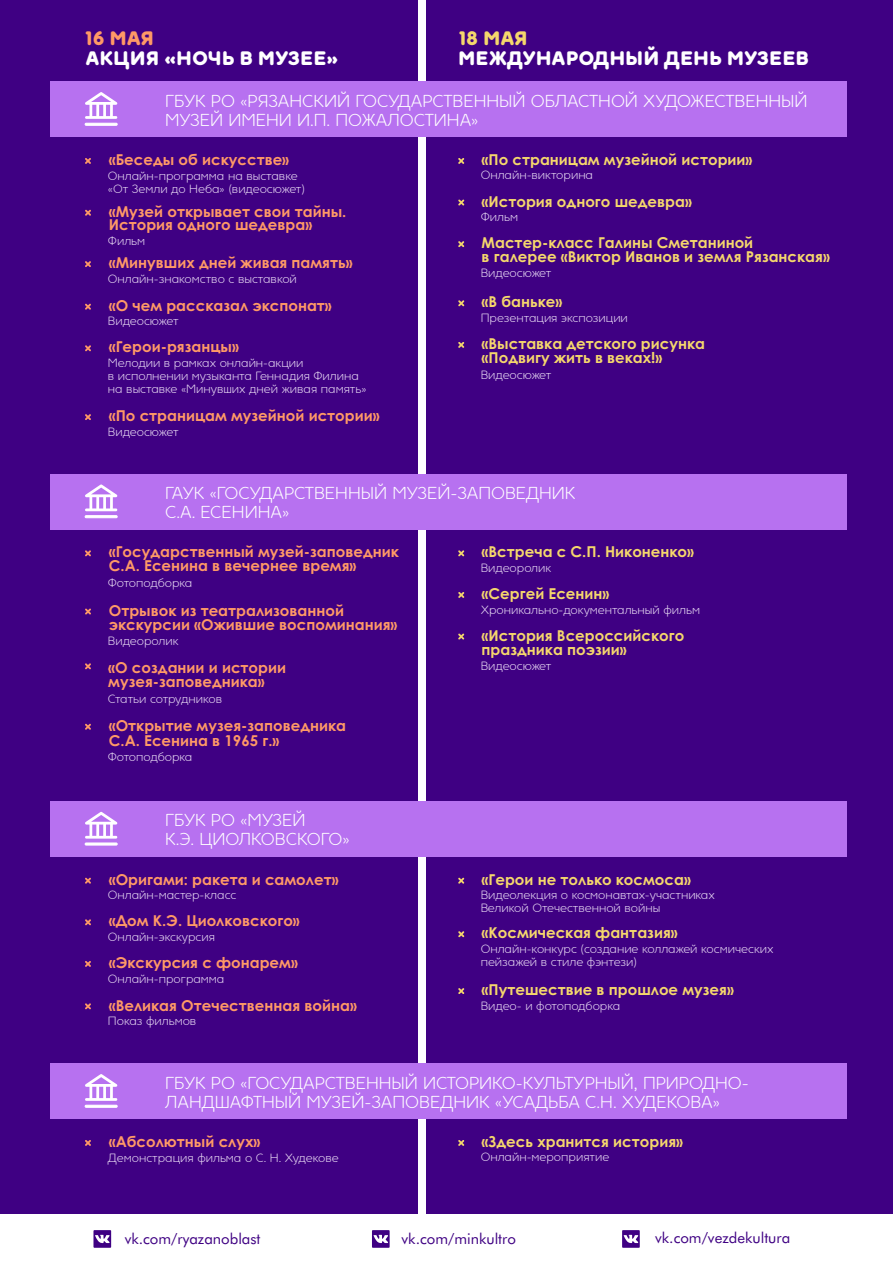
<style>
.page{position:relative;width:893px;height:1263px;background:#fff}
.page>*{position:absolute;margin:0;border:0;box-sizing:border-box;transform-origin:0 0}
.t1{font:900 19.5px "Ultima Pro";color:#fff}
.t2{font:900 19.5px "Ultima Pro";color:#f96}
.t3{font:900 19.5px "Ultima Pro";color:#f5d76c}
.t4{font:17.25px/19px "Ultima Pro Lt";color:#fff}
.t5{font:700 15px/14.1px "Century Gothic";color:#f96}
.t6{font:700 15px/14.1px "Century Gothic";color:#f5d76c}
.t7{font:15px "Futura Bk BT Rusbyme";color:#3f0083}
.t8{font:12px/13.2px "Ultima Pro Lt";color:#e6d7f2}
</style>
<div class="page">
<div style="left:0;top:0;width:417px;height:1213px;background:#3f0083"></div>
<div style="left:427px;top:0;width:466px;height:1213px;background:#3f0083"></div>
<div style="left:50px;top:81px;width:796px;height:56px;background:#b771f0"></div>
<svg style="left:85px;top:92px;width:32px;height:27px"></svg>
<div style="left:85px;top:123px;width:33px;height:3px;background:#fff;border:1px solid #fff"></div>
<svg style="left:85px;top:158px;width:6px;height:6px"></svg>
<svg style="left:85px;top:210px;width:6px;height:6px"></svg>
<svg style="left:85px;top:261px;width:6px;height:6px"></svg>
<svg style="left:458px;top:158px;width:6px;height:6px"></svg>
<svg style="left:458px;top:199px;width:6px;height:7px"></svg>
<svg style="left:458px;top:241px;width:6px;height:6px"></svg>
<svg style="left:85px;top:304px;width:6px;height:6px"></svg>
<svg style="left:85px;top:345px;width:6px;height:6px"></svg>
<svg style="left:85px;top:414px;width:6px;height:6px"></svg>
<svg style="left:458px;top:300px;width:6px;height:6px"></svg>
<svg style="left:458px;top:342px;width:6px;height:6px"></svg>
<div style="left:50px;top:1063px;width:796px;height:56px;background:#b771f0"></div>
<svg style="left:85px;top:1074px;width:32px;height:27px"></svg>
<div style="left:85px;top:1105px;width:33px;height:3px;background:#fff;border:1px solid #fff"></div>
<svg style="left:85px;top:1140px;width:6px;height:6px"></svg>
<svg style="left:458px;top:1140px;width:6px;height:6px"></svg>
<svg style="left:93px;top:1230px;width:18px;height:18px"></svg>
<svg style="left:372px;top:1230px;width:18px;height:18px"></svg>
<svg style="left:622px;top:1230px;width:18px;height:18px"></svg>
<div style="left:50px;top:474px;width:796px;height:55px;background:#b771f0"></div>
<svg style="left:85px;top:484px;width:32px;height:27px"></svg>
<div style="left:85px;top:515px;width:33px;height:3px;background:#fff;border:1px solid #fff"></div>
<svg style="left:85px;top:550px;width:6px;height:6px"></svg>
<svg style="left:85px;top:608px;width:6px;height:7px"></svg>
<svg style="left:85px;top:663px;width:6px;height:6px"></svg>
<svg style="left:458px;top:550px;width:6px;height:6px"></svg>
<svg style="left:458px;top:592px;width:6px;height:6px"></svg>
<svg style="left:458px;top:633px;width:6px;height:7px"></svg>
<div style="left:50px;top:801px;width:796px;height:56px;background:#b771f0"></div>
<svg style="left:85px;top:812px;width:32px;height:27px"></svg>
<div style="left:85px;top:842px;width:33px;height:3px;background:#fff;border:1px solid #fff"></div>
<svg style="left:85px;top:878px;width:6px;height:6px"></svg>
<svg style="left:85px;top:919px;width:6px;height:6px"></svg>
<svg style="left:85px;top:961px;width:6px;height:6px"></svg>
<svg style="left:458px;top:878px;width:6px;height:6px"></svg>
<svg style="left:458px;top:931px;width:6px;height:6px"></svg>
<svg style="left:85px;top:1003px;width:6px;height:6px"></svg>
<svg style="left:85px;top:724px;width:6px;height:6px"></svg>
<svg style="left:458px;top:988px;width:6px;height:6px"></svg>
<h1 class="t2" style="left:86px;top:30px;width:70px">16 МАЯ</h1>
<h1 class="t3" style="left:459px;top:30px;width:70px">18 МАЯ</h1>
<h1 class="t1" style="left:85px;top:51px;width:255px">АКЦИЯ «НОЧЬ В МУЗЕЕ»</h1>
<h1 class="t1" style="left:458px;top:50px;width:352px">МЕЖДУНАРОДНЫЙ ДЕНЬ МУЗЕЕВ</h1>
<h2 class="t4" style="left:165px;top:93px;width:644px">ГБУК РО «РЯЗАНСКИЙ ГОСУДАРСТВЕННЫЙ ОБЛАСТНОЙ ХУДОЖЕСТВЕННЫЙ<br>МУЗЕЙ ИМЕНИ И.П. ПОЖАЛОСТИНА»</h2>
<p class="t5" style="left:109px;top:154px;width:182px">«Беседы об искусстве»</p>
<p class="t8" style="left:108px;top:170px;width:199px">Онлайн-программа на выставке «От Земли до Неба» (видеосюжет)</p>
<p class="t5" style="left:109px;top:206px;width:239px;line-height:13px">«Музей открывает свои тайны.<br>История одного шедевра»</p>
<p class="t8" style="left:108px;top:235px;width:39px">Фильм</p>
<p class="t5" style="left:109px;top:257px;width:245px">«Минувших дней живая память»</p>
<p class="t8" style="left:108px;top:273px;width:191px">Онлайн-знакомство с выставкой</p>
<p class="t5" style="left:109px;top:300px;width:225px">«О чем рассказал экспонат»</p>
<p class="t8" style="left:108px;top:316px;width:72px">Видеосюжет</p>
<p class="t5" style="left:109px;top:341px;width:132px">«Герои-рязанцы»</p>
<p class="t8" style="left:108px;top:357px;width:260px">Мелодии в рамках онлайн-акции<br>в исполнении музыканта Геннадия Филина на выставке «Минувших дней живая память»</p>
<p class="t5" style="left:109px;top:410px;width:272px">«По страницам музейной истории»</p>
<p class="t8" style="left:108px;top:426px;width:72px">Видеосюжет</p>
<p class="t6" style="left:482px;top:154px;width:272px">«По страницам музейной истории»</p>
<p class="t8" style="left:481px;top:170px;width:114px">Онлайн-викторина</p>
<p class="t6" style="left:482px;top:195px;width:212px">«История одного шедевра»</p>
<p class="t8" style="left:481px;top:211px;width:39px">Фильм</p>
<p class="t6" style="left:482px;top:237px;width:350px">Мастер-класс Галины Сметаниной<br>в галерее «Виктор Иванов и земля Рязанская»</p>
<p class="t8" style="left:481px;top:267px;width:72px">Видеосюжет</p>
<p class="t6" style="left:482px;top:296px;width:82px">«В баньке»</p>
<p class="t8" style="left:481px;top:312px;width:149px">Презентация экспозиции</p>
<p class="t6" style="left:482px;top:338px;width:225px">«Выставка детского рисунка «Подвигу жить в веках!»</p>
<p class="t8" style="left:481px;top:370px;width:72px">Видеосюжет</p>
<h2 class="t4" style="left:165px;top:485px;width:412px">ГАУК «ГОСУДАРСТВЕННЫЙ МУЗЕЙ-ЗАПОВЕДНИК<br>С.А. ЕСЕНИНА»</h2>
<p class="t5" style="left:109px;top:546px;width:292px">«Государственный музей-заповедник<br>С.А. Есенина в вечернее время»</p>
<p class="t8" style="left:108px;top:577px;width:86px">Фотоподборка</p>
<p class="t5" style="left:109px;top:605px;width:290px">Отрывок из театрализованной экскурсии «Ожившие воспоминания»</p>
<p class="t8" style="left:108px;top:635px;width:72px">Видеоролик</p>
<p class="t5" style="left:108px;top:662px;width:179px">«О создании и истории музея-заповедника»</p>
<p class="t8" style="left:108px;top:693px;width:116px">Статьи сотрудников</p>
<p class="t5" style="left:109px;top:719px;width:239px;line-height:15.1px">«Открытие музея-заповедника<br>С.А. Есенина в 1965 г.»</p>
<p class="t8" style="left:108px;top:751px;width:86px">Фотоподборка</p>
<h2 class="t4" style="left:165px;top:813px;width:186px">ГБУК РО «МУЗЕЙ<br>К.Э. ЦИОЛКОВСКОГО»</h2>
<p class="t5" style="left:109px;top:874px;width:231px">«Оригами: ракета и самолет»</p>
<p class="t8" style="left:108px;top:890px;width:130px">Онлайн-мастер-класс</p>
<p class="t5" style="left:109px;top:915px;width:193px">«Дом К.Э. Циолковского»</p>
<p class="t8" style="left:108px;top:931px;width:109px">Онлайн-экскурсия</p>
<p class="t5" style="left:109px;top:957px;width:191px">«Экскурсия с фонарем»</p>
<p class="t8" style="left:108px;top:973px;width:118px">Онлайн-программа</p>
<p class="t5" style="left:109px;top:1000px;width:250px">«Великая Отечественная война»</p>
<p class="t8" style="left:108px;top:1016px;width:90px">Показ фильмов</p>
<p class="t6" style="left:482px;top:546px;width:214px">«Встреча с С.П. Никоненко»</p>
<p class="t8" style="left:481px;top:562px;width:72px">Видеоролик</p>
<p class="t6" style="left:482px;top:588px;width:129px">«Сергей Есенин»</p>
<p class="t8" style="left:481px;top:605px;width:221px">Хроникально-документальный фильм</p>
<p class="t6" style="left:482px;top:630px;width:204px">«История Всероссийского праздника поэзии»</p>
<p class="t8" style="left:481px;top:660px;width:72px">Видеосюжет</p>
<p class="t6" style="left:482px;top:873px;width:211px">«Герои не только космоса»</p>
<p class="t8" style="left:481px;top:889px;width:236px">Видеолекция о космонавтах-участниках<br>Великой Отечественной войны</p>
<p class="t6" style="left:482px;top:927px;width:198px">«Космическая фантазия»</p>
<p class="t8" style="left:481px;top:943px;width:294px">Онлайн-конкурс (создание коллажей космических пейзажей в стиле фэнтези)</p>
<p class="t6" style="left:482px;top:984px;width:254px">«Путешествие в прошлое музея»</p>
<p class="t8" style="left:481px;top:1000px;width:141px">Видео- и фотоподборка</p>
<h2 class="t4" style="left:165px;top:1075px;width:585px">ГБУК РО «ГОСУДАРСТВЕННЫЙ ИСТОРИКО-КУЛЬТУРНЫЙ, ПРИРОДНО-<br>ЛАНДШАФТНЫЙ МУЗЕЙ-ЗАПОВЕДНИК «УСАДЬБА С.Н. ХУДЕКОВА»</h2>
<p class="t5" style="left:109px;top:1136px;width:153px">«Абсолютный слух»</p>
<p class="t8" style="left:108px;top:1152px;width:232px">Демонстрация фильма о С. Н. Худекове</p>
<p class="t6" style="left:482px;top:1136px;width:203px">«Здесь хранится история»</p>
<p class="t8" style="left:481px;top:1152px;width:130px">Онлайн-мероприятие</p>
<p class="t7" style="left:125px;top:1232px;width:137px">vk.com/ryazanoblast</p>
<p class="t7" style="left:402px;top:1232px;width:116px">vk.com/minkultro</p>
<p class="t7" style="left:655px;top:1231px;width:137px">vk.com/vezdekultura</p>
</div>
